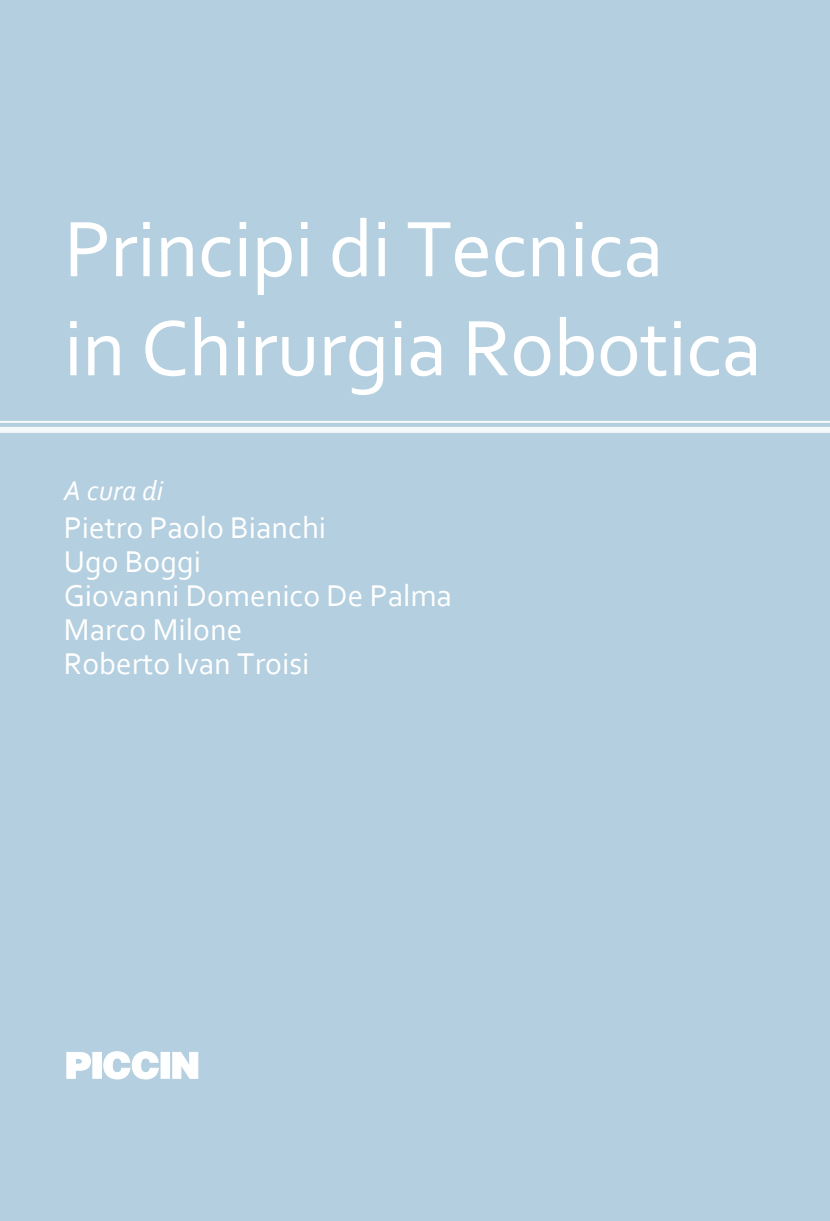
<style>
.page{position:relative;width:830px;height:1221px;background:#fff}
.page>*{position:absolute;margin:0;border:0;box-sizing:border-box;transform-origin:0 0}
.t1{font:82.5px/99px "Corbel";letter-spacing:-.01em;color:#fff}
.t2{font:31.5px/34px "Corbel";color:#fff}
.t3{font:italic 28.5px "Corbel";color:#fff}
</style>
<div class="page">
<div style="left:0;top:0;width:829px;height:1220px;background:#b4cfdf"></div>
<div style="left:0;top:427px;width:829px;height:6px;background:#f7fafb"></div>
<hr style="left:0;top:421px;width:829px;height:2px;background:#fff">
<svg style="left:66px;top:1052px;width:25px;height:26px"></svg>
<div style="left:93px;top:1052px;width:8px;height:26px;background:#fff"></div>
<div style="left:92px;top:1051px;width:10px;height:27px;border:1px solid #fff"></div>
<svg style="left:103px;top:1051px;width:56px;height:28px"></svg>
<div style="left:161px;top:1052px;width:8px;height:26px;background:#fff"></div>
<div style="left:161px;top:1051px;width:9px;height:27px;border:1px solid #fff"></div>
<svg style="left:172px;top:1052px;width:26px;height:26px"></svg>
<h1 class="t1" style="left:64px;top:197px;width:699px">Principi di Tecnica<br>in Chirurgia Robotica</h1>
<p class="t3" style="left:64px;top:472px;width:101px">A cura di</p>
<p class="t2" style="left:64px;top:509px;width:389px">Pietro Paolo Bianchi<br>Ugo Boggi<br>Giovanni Domenico De Palma<br>Marco Milone<br>Roberto Ivan Troisi</p>
</div>
